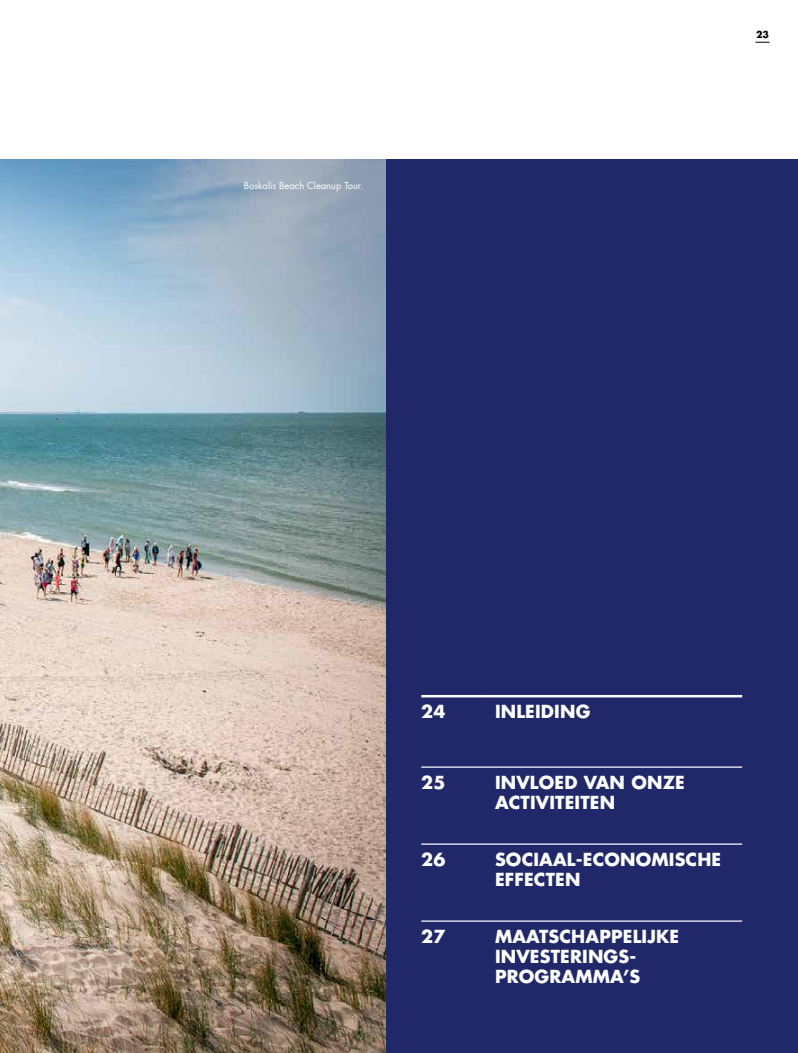
<style>
.page{position:relative;width:798px;height:1053px;background:#fff}
.page>*{position:absolute;margin:0;border:0;box-sizing:border-box;transform-origin:0 0}
.t1{font:700 17.5px/20px "Futura Std";letter-spacing:.01em;color:#fff}
.t2{font:9.38px "Futura Std";color:#fff}
.t3{font:700 9.38px "Futura Std";color:#000}
</style>
<div class="page">
<svg style="left:755px;top:42px;width:14px;height:1px"></svg>
<img style="left:0;top:159px;width:386px;height:893px">
<div style="left:386px;top:159px;width:411px;height:893px;background:#20286a"></div>
<hr style="left:421px;top:766px;width:66px;height:1px;background:#fff">
<hr style="left:487px;top:766px;width:255px;height:1px;background:#fff">
<hr style="left:421px;top:843px;width:66px;height:1px;background:#fff">
<hr style="left:487px;top:843px;width:255px;height:1px;background:#fff">
<hr style="left:421px;top:920px;width:66px;height:1px;background:#fff">
<hr style="left:487px;top:920px;width:255px;height:1px;background:#fff">
<hr style="left:421px;top:695px;width:66px;height:2px;background:#fff">
<hr style="left:487px;top:695px;width:255px;height:2px;background:#fff">
<p class="t2" style="left:244px;top:179px;width:121px">Boskalis Beach Cleanup Tour.</p>
<p class="t3" style="left:755px;top:29px;width:14px">23</p>
<p class="t1" style="left:421px;top:701px;width:26px">24</p>
<p class="t1" style="left:495px;top:701px;width:96px">INLEIDING</p>
<p class="t1" style="left:421px;top:771px;width:26px">25</p>
<p class="t1" style="left:495px;top:771px;width:189px">INVLOED VAN ONZE<br>ACTIVITEITEN</p>
<p class="t1" style="left:421px;top:848px;width:26px">26</p>
<p class="t1" style="left:495px;top:848px;width:58px">SOCIAAL</p>
<p class="t1" style="left:495px;top:848px;width:225px;text-indent:81px">-ECONOMISCHE<br>EFFECTEN</p>
<p class="t1" style="left:421px;top:925px;width:26px">27</p>
<p class="t1" style="left:495px;top:925px;width:183px">MAATSCHAPPELIJKE<br>INVESTERINGS-<br>PROGRAMMA’S</p>
</div>
